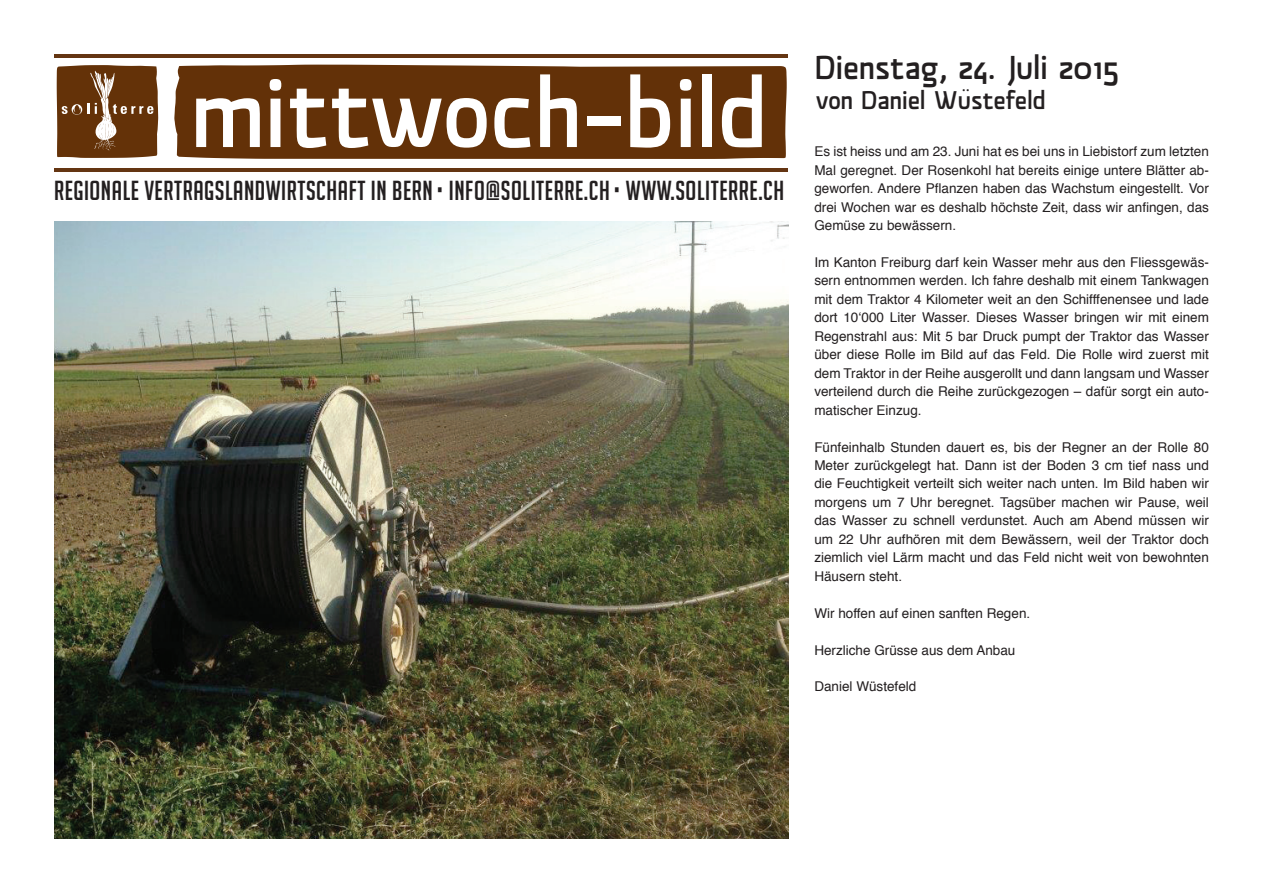
<style>
.page{position:relative;width:1263px;height:893px;background:#fff}
.page>*{position:absolute;margin:0;border:0;box-sizing:border-box;transform-origin:0 0}
.t1{font:500 96.9px "Material Sans";letter-spacing:-.005em;color:#fff}
.t2{font:500 33px "Material Sans";color:#231f20}
.t3{font:26.85px "Big Noodle Titling";letter-spacing:.02em;color:#231f20}
.t4{font:500 25.5px "Material Sans";color:#231f20}
.t5{font:18px "Minion Pro";color:#231f20}
.t6{font:13.5px/18.5px "Helvetica";color:#231f20;text-align:justify}
</style>
<div class="page">
<img style="left:54px;top:221px;width:734px;height:618px">
<svg style="left:57px;top:65px;width:101px;height:93px;background:#774b26"></svg>
<hr style="left:54px;top:168px;width:734px;height:4px;background:#643512">
<hr style="left:54px;top:54px;width:734px;height:3px;background:#643512">
<div style="left:174px;top:65px;width:613px;height:94px;background:#633108"></div>
<h1 class="t1" style="left:191px;top:60px;width:577px">mittwoch-bild</h1>
<h3 class="t3" style="left:54px;top:176px;width:732px">REGIONALE VERTRAGSLANDWIRTSCHAFT IN BERN • INFO@SOLITERRE.CH • WWW.SOLITERRE.CH</h3>
<h2 class="t2" style="left:815px;top:49px;width:306px">Dienstag, 24. Juli 2015</h2>
<h3 class="t4" style="left:815px;top:86px;width:232px">von Daniel Wustefeld</h3>
<h3 class="t5" style="left:962px;top:75px;width:10px">..</h3>
<p class="t6" style="left:814px;top:143px;width:396px">Es ist heiss und am 23. Juni hat es bei uns in Liebistorf zum letzten Mal geregnet. Der Rosenkohl hat bereits einige untere Blätter ab&shy;geworfen. Andere Pflanzen haben das Wachstum eingestellt. Vor drei Wochen war es deshalb höchste Zeit, dass wir anfingen, das Gemüse zu bewässern.</p>
<p class="t6" style="left:814px;top:253px;width:396px">Im Kanton Freiburg darf kein Wasser mehr aus den Fliessgewäs&shy;sern entnommen werden. Ich fahre deshalb mit einem Tankwagen mit dem Traktor 4 Kilometer weit an den Schifffenensee und lade dort 10‘000 Liter Wasser. Dieses Wasser bringen wir mit einem Regenstrahl aus: Mit 5 bar Druck pumpt der Traktor das Wasser über diese Rolle im Bild auf das Feld. Die Rolle wird zuerst mit dem Traktor in der Reihe ausgerollt und dann langsam und Wasser verteilend durch die Reihe zurückgezogen – dafür sorgt ein auto&shy;matischer Einzug.</p>
<p class="t6" style="left:814px;top:438px;width:396px">Fünfeinhalb Stunden dauert es, bis der Regner an der Rolle 80<br>Meter zurückgelegt hat. Dann ist der Boden 3 cm tief nass und die Feuchtigkeit verteilt sich weiter nach unten. Im Bild haben wir morgens um 7 Uhr beregnet. Tagsüber machen wir Pause, weil das Wasser zu schnell verdunstet. Auch am Abend müssen wir um 22 Uhr aufhören mit dem Bewässern, weil der Traktor doch ziemlich viel Lärm macht und das Feld nicht weit von bewohnten Häusern steht.</p>
<p class="t6" style="left:814px;top:604px;width:217px">Wir hoffen auf einen sanften Regen.</p>
<p class="t6" style="left:814px;top:641px;width:203px">Herzliche Grüsse aus dem Anbau</p>
<p class="t6" style="left:814px;top:678px;width:104px">Daniel Wüstefeld</p>
</div>
